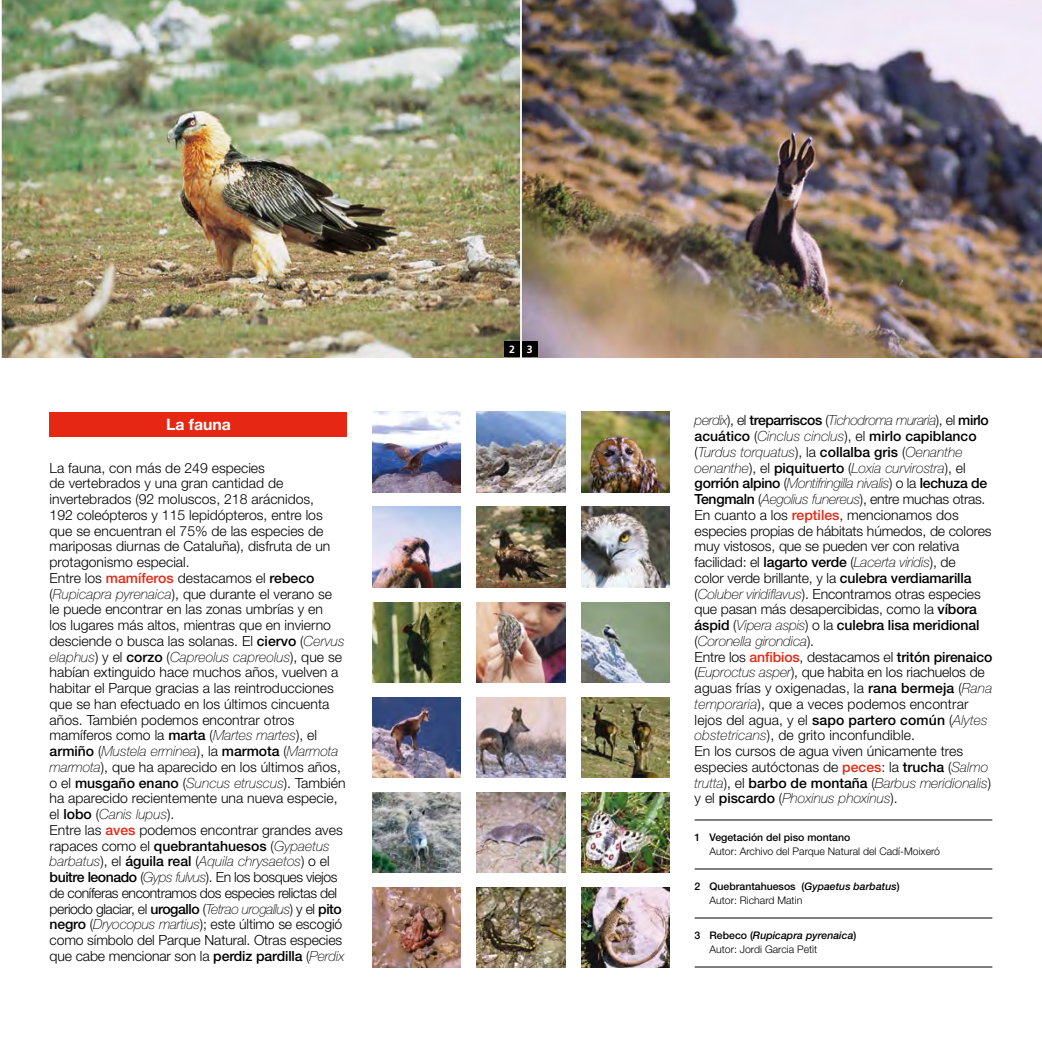
<style>
.page{position:relative;width:1042px;height:1042px;background:#fff}
.page>*{position:absolute;margin:0;border:0;box-sizing:border-box;transform-origin:0 0}
.t1{font:700 15.75px "Helvetica Neue LT Std";color:#fff}
.t2{font:300 14px/15.8px "Helvetica Neue LT Std";color:#000}
.t3{font:300 10.5px/14px "Helvetica Neue LT Std";color:#000}
.t4{font:500 10.5px/14px "Helvetica Neue LT Std";color:#000}
.t5{font:700 10.5px "Frutiger LT Std";color:#fff}
.s1{font-weight:500;color:#e52713}
.s2{font-weight:500}
.s3{font-weight:100;font-style:italic}
.s4{font-style:italic}
.s5{font-weight:300}
.s6{font-weight:500;font-style:italic}
</style>
<div class="page">
<hr style="left:694px;top:819px;width:298px;height:1px;background:#000">
<hr style="left:694px;top:868px;width:298px;height:1px;background:#000">
<hr style="left:694px;top:917px;width:298px;height:1px;background:#000">
<hr style="left:694px;top:966px;width:298px;height:1px;background:#000">
<img style="left:2px;top:0;width:518px;height:357px">
<img style="left:522px;top:0;width:520px;height:357px">
<img style="left:372px;top:887px;width:89px;height:80px">
<img style="left:372px;top:792px;width:89px;height:80px">
<img style="left:372px;top:697px;width:89px;height:80px">
<img style="left:372px;top:602px;width:89px;height:80px">
<img style="left:372px;top:507px;width:89px;height:80px">
<img style="left:372px;top:412px;width:89px;height:80px">
<img style="left:476px;top:887px;width:89px;height:80px">
<img style="left:476px;top:792px;width:89px;height:80px">
<img style="left:476px;top:697px;width:89px;height:80px">
<img style="left:476px;top:602px;width:89px;height:80px">
<img style="left:476px;top:507px;width:89px;height:80px">
<img style="left:476px;top:412px;width:89px;height:80px">
<img style="left:581px;top:887px;width:89px;height:80px">
<img style="left:581px;top:792px;width:89px;height:80px">
<img style="left:581px;top:697px;width:89px;height:80px">
<img style="left:581px;top:602px;width:89px;height:80px">
<img style="left:581px;top:507px;width:89px;height:80px">
<img style="left:581px;top:412px;width:89px;height:80px">
<div style="left:50px;top:412px;width:297px;height:25px;background:#e52713"></div>
<div style="left:522px;top:341px;width:15px;height:16px;background:#000"></div>
<div style="left:504px;top:341px;width:16px;height:16px;background:#000"></div>
<p class="t1" style="left:166px;top:414px;width:66px">La fauna</p>
<p class="t2" style="left:50px;top:459px;width:297px">La fauna, con más de 249 especies<br>de vertebrados y una gran cantidad de invertebrados (92 moluscos, 218 arácnidos,<br>192 coleópteros y 115 lepidópteros, entre los que se encuentran el 75% de las especies de mariposas diurnas de Cataluña), disfruta de un protagonismo especial.<br>Entre los <span class="s1">mamíferos</span> destacamos el <span class="s2">rebeco </span>(<span class="s3">Rupicapra pyrenaica</span>), que durante el verano se<br>le puede encontrar en las zonas umbrías y en<br>los lugares más altos, mientras que en invierno desciende o busca las solanas. El <span class="s2">ciervo</span> (<span class="s3">Cervus elaphus</span>) y el <span class="s2">corzo</span> (<span class="s3">Capreolus capreolus</span>), que se habían extinguido hace muchos años, vuelven a habitar el Parque gracias a las reintroducciones que se han efectuado en los últimos cincuenta años. También podemos encontrar otros mamíferos como la <span class="s2">marta</span> (<span class="s3">Martes martes</span>), el <span class="s2">armiño</span> (<span class="s3">Mustela erminea</span>), la <span class="s2">marmota</span> (<span class="s3">Marmota marmota</span>), que ha aparecido en los últimos años, o el <span class="s2">musgaño enano</span> (<span class="s3">Suncus etruscus</span>). También ha aparecido recientemente una nueva especie, el <span class="s2">lobo</span> (<span class="s3">Canis lupus</span>).<br>Entre las <span class="s1">aves</span> podemos encontrar grandes aves rapaces como el <span class="s2">quebrantahuesos</span> (<span class="s3">Gypaetus barbatus</span>), el <span class="s2">águila real</span> (<span class="s3">Aquila chrysaetos</span>) o el <span class="s2">buitre leonado</span> (<span class="s3">Gyps fulvus</span>). En los bosques viejos de coníferas encontramos dos especies relictas del periodo glaciar, el <span class="s2">urogallo</span> (<span class="s3">Tetrao urogallus</span>) y el <span class="s2">pito negro</span> (<span class="s3">Dryocopus martius</span>); este último se escogió como símbolo del Parque Natural. Otras especies que cabe mencionar son la <span class="s2">perdiz pardilla</span> (<span class="s3">Perdix</span></p>
<p class="t5" style="left:509px;top:343px;width:25px">2 3</p>
<p class="t2" style="left:694px;top:412px;width:299px"><span class="s3">perdix</span>), el <span class="s2">treparriscos</span> (<span class="s3">Tichodroma muraria</span>), el <span class="s2">mirlo acuático</span> (<span class="s3">Cinclus cinclus</span>), el <span class="s2">mirlo capiblanco </span>(<span class="s3">Turdus torquatus</span>), la <span class="s2">collalba gris</span> (<span class="s3">Oenanthe oenanthe</span>), el <span class="s2">piquituerto</span> (<span class="s3">Loxia curvirostra</span>), el <span class="s2">gorrión alpino</span> (<span class="s3">Montifringilla nivalis</span>) o la <span class="s2">lechuza de Tengmaln</span> (<span class="s3">Aegolius funereus</span>), entre muchas otras.<br>En cuanto a los <span class="s1">reptiles</span>, mencionamos dos especies propias de hábitats húmedos, de colores muy vistosos, que se pueden ver con relativa facilidad: el <span class="s2">lagarto verde</span> (<span class="s3">Lacerta viridis</span>), de<br>color verde brillante, y la <span class="s2">culebra verdiamarilla </span>(<span class="s3">Coluber viridiflavus</span>). Encontramos otras especies que pasan más desapercibidas, como la <span class="s2">víbora áspid</span> (<span class="s3">Vipera aspis</span>) o la <span class="s2">culebra lisa meridional </span>(<span class="s3">Coronella girondica</span>).<br>Entre los <span class="s1">anfibios</span>, destacamos el <span class="s2">tritón pirenaico </span>(<span class="s3">Euproctus asper</span>), que habita en los riachuelos de aguas frías y oxigenadas, la <span class="s2">rana bermeja</span> (<span class="s3">Rana temporaria</span>), que a veces podemos encontrar lejos del agua, y el <span class="s2">sapo partero común</span> (<span class="s3">Alytes obstetricans</span>), de grito inconfundible.<br>En los cursos de agua viven únicamente tres especies autóctonas de <span class="s1">peces</span>: la <span class="s2">trucha</span> (<span class="s3">Salmo trutta</span>), el <span class="s2">barbo de montaña</span> (<span class="s3">Barbus meridionalis</span>) y el <span class="s2">piscardo</span> (<span class="s3">Phoxinus phoxinus</span>).</p>
<p class="t4" style="left:694px;top:830px;width:157px">1 Vegetación del piso montano</p>
<p class="t3" style="left:709px;top:844px;width:232px">Autor: Archivo del Parque Natural del Cadí-Moixeró</p>
<p class="t4" style="left:709px;top:879px;width:192px;text-indent:-15px">2 Quebrantahuesos (<span class="s4">Gypaetus barbatus</span>)<br><span class="s5">Autor: Richard Matin</span></p>
<p class="t3" style="left:709px;top:928px;width:148px;text-indent:-15px"><span class="s2">3 Rebeco (</span><span class="s6">Rupicapra pyrenaica</span><span class="s2">)<br></span>Autor: Jordi Garcia Petit</p>
</div>
